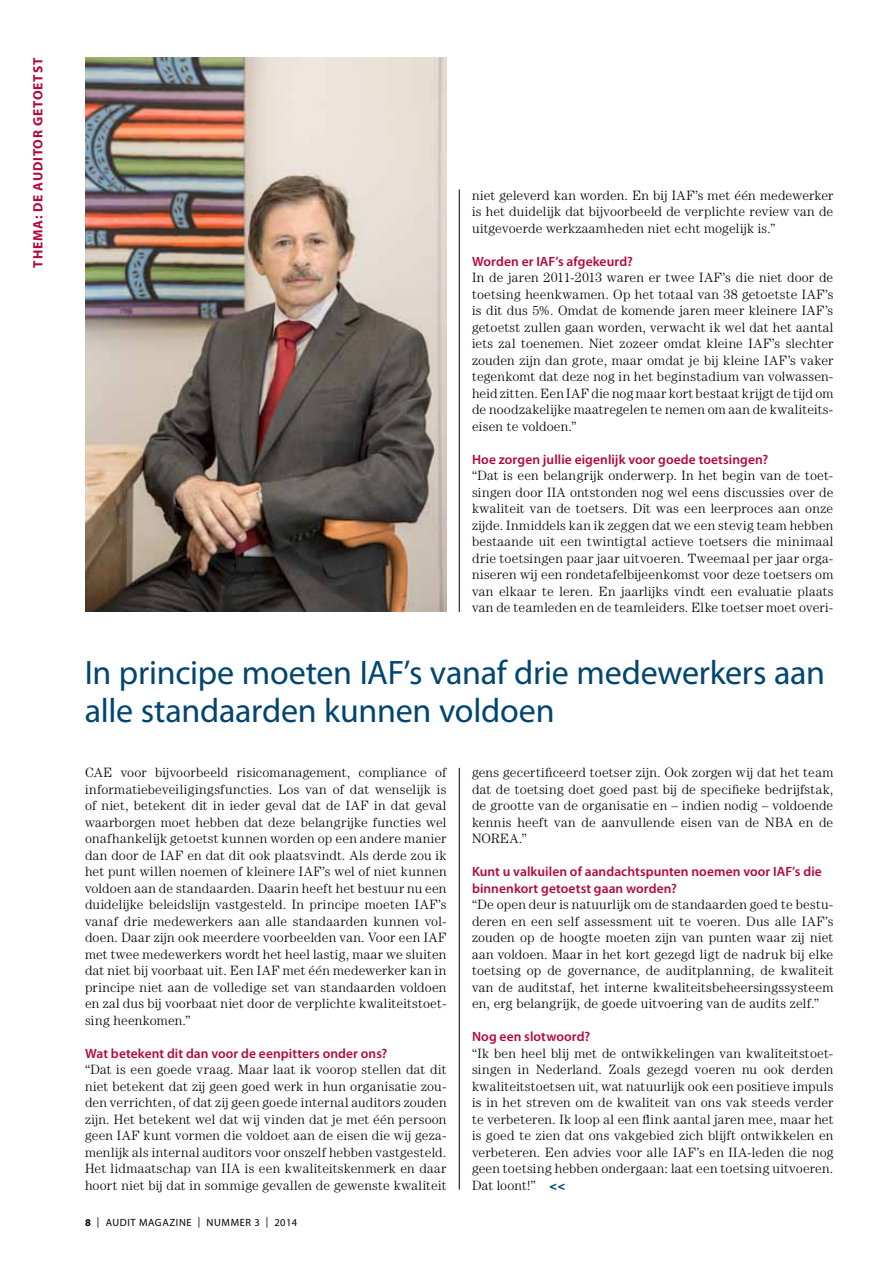
<style>
.page{position:relative;width:893px;height:1263px;background:#fff}
.page>*{position:absolute;margin:0;border:0;box-sizing:border-box;transform-origin:0 0}
.t1{font:34.05px/37.5px "Myriad Pro";letter-spacing:-.005em;color:#004571}
.t2{font:300 13.5px/16.5px "Century LT";letter-spacing:.01em;color:#000;text-align:justify}
.t3{font:600 13.5px/16.5px "Myriad Pro";letter-spacing:.005em;color:#b30838}
.t4{font:700 13.5px "Myriad Pro";letter-spacing:.06em;color:#b30838}
.t5{font:10.5px "Myriad Pro";letter-spacing:.055em;color:#000}
.s1{font-weight:700}
.s2{font-weight:900;color:#004571}
</style>
<div class="page">
<hr style="left:459px;top:189px;width:1px;height:423px;background:#000">
<hr style="left:459px;top:768px;width:1px;height:422px;background:#000">
<img style="left:85px;top:58px;width:361px;height:554px">
<p class="t4" style="left:29px;top:268px;width:211px;rotate:-90deg">THEMA: DE AUDITOR GETOETST</p>
<p class="t2" style="left:472px;top:186px;width:363px">niet geleverd kan worden. En bij IAF’s met één medewerker is het duidelijk dat bijvoorbeeld de verplichte review van de uitgevoerde werkzaamheden niet echt mogelijk is.”</p>
<p class="t3" style="left:472px;top:252px;width:162px">Worden er IAF’s afgekeurd?</p>
<p class="t2" style="left:472px;top:269px;width:363px">In de jaren 2011-2013 waren er twee IAF’s die niet door de toetsing heenkwamen. Op het totaal van 38 getoetste IAF’s is dit dus 5%. Omdat de komende jaren meer kleinere IAF’s getoetst zullen gaan worden, verwacht ik wel dat het aantal iets zal toenemen. Niet zozeer omdat kleine IAF’s slechter zouden zijn dan grote, maar omdat je bij kleine IAF’s vaker tegenkomt dat deze nog in het beginstadium van volwassen&shy;heid zitten. Een IAF die nog maar kort bestaat krijgt de tijd om de noodzakelijke maatregelen te nemen om aan de kwaliteits&shy;eisen te voldoen.”</p>
<p class="t3" style="left:472px;top:450px;width:298px">Hoe zorgen jullie eigenlijk voor goede toetsingen?</p>
<p class="t2" style="left:472px;top:467px;width:363px">“Dat is een belangrijk onderwerp. In het begin van de toet&shy;singen door IIA ontstonden nog wel eens discussies over de kwaliteit van de toetsers. Dit was een leerproces aan onze zijde. Inmiddels kan ik zeggen dat we een stevig team hebben bestaande uit een twintigtal actieve toetsers die minimaal drie toetsingen paar jaar uitvoeren. Tweemaal per jaar orga&shy;niseren wij een rondetafelbijeenkomst voor deze toetsers om van elkaar te leren. En jaarlijks vindt een evaluatie plaats van de teamleden en de teamleiders. Elke toetser moet overi-</p>
<h1 class="t1" style="left:85px;top:654px;width:742px">In principe moeten IAF’s vanaf drie medewerkers aan alle standaarden kunnen voldoen</h1>
<p class="t2" style="left:85px;top:764px;width:363px">CAE voor bijvoorbeeld risicomanagement, compliance of informatiebeveiligingsfuncties. Los van of dat wenselijk is of niet, betekent dit in ieder geval dat de IAF in dat geval waarborgen moet hebben dat deze belangrijke functies wel onafhankelijk getoetst kunnen worden op een andere manier dan door de IAF en dat dit ook plaatsvindt. Als derde zou ik het punt willen noemen of kleinere IAF’s wel of niet kunnen voldoen aan de standaarden. Daarin heeft het bestuur nu een duidelijke beleidslijn vastgesteld. In principe moeten IAF’s vanaf drie medewerkers aan alle standaarden kunnen vol&shy;doen. Daar zijn ook meerdere voorbeelden van. Voor een IAF met twee medewerkers wordt het heel lastig, maar we sluiten dat niet bij voorbaat uit. Een IAF met één medewerker kan in principe niet aan de volledige set van standaarden voldoen en zal dus bij voorbaat niet door de verplichte kwaliteitstoet&shy;sing heenkomen.”</p>
<p class="t3" style="left:85px;top:1044px;width:304px">Wat betekent dit dan voor de eenpitters onder ons?</p>
<p class="t2" style="left:85px;top:1061px;width:363px">“Dat is een goede vraag. Maar laat ik voorop stellen dat dit niet betekent dat zij geen goed werk in hun organisatie zou&shy;den verrichten, of dat zij geen goede internal auditors zouden zijn. Het betekent wel dat wij vinden dat je met één persoon geen IAF kunt vormen die voldoet aan de eisen die wij geza&shy;menlijk als internal auditors voor onszelf hebben vastgesteld.<br>Het lidmaatschap van IIA is een kwaliteitskenmerk en daar hoort niet bij dat in sommige gevallen de gewenste kwaliteit</p>
<p class="t5" style="left:85px;top:1216px;width:22px"><span class="s1">8</span> | AUDIT</p>
<p class="t5" style="left:139px;top:1216px;width:42px">MAGAZINE</p>
<p class="t5" style="left:198px;top:1216px;width:101px">| Nummer 3 | 2014</p>
<p class="t2" style="left:472px;top:764px;width:363px">gens gecertificeerd toetser zijn. Ook zorgen wij dat het team dat de toetsing doet goed past bij de specifieke bedrijfstak, de grootte van de organisatie en – indien nodig – voldoende kennis heeft van de aanvullende eisen van de NBA en de NOREA.”</p>
<p class="t3" style="left:472px;top:863px;width:351px">Kunt u valkuilen of aandachtspunten noemen voor IAF’s die binnenkort getoetst gaan worden?</p>
<p class="t2" style="left:472px;top:896px;width:363px">“De open deur is natuurlijk om de standaarden goed te bestu&shy;deren en een self assessment uit te voeren. Dus alle IAF’s zouden op de hoogte moeten zijn van punten waar zij niet aan voldoen. Maar in het kort gezegd ligt de nadruk bij elke toetsing op de governance, de auditplanning, de kwaliteit van de auditstaf, het interne kwaliteitsbeheersingssysteem en, erg belangrijk, de goede uitvoering van de audits zelf.”</p>
<p class="t3" style="left:472px;top:1028px;width:120px">Nog een slotwoord?</p>
<p class="t2" style="left:472px;top:1044px;width:363px">“Ik ben heel blij met de ontwikkelingen van kwaliteitstoet&shy;singen in Nederland. Zoals gezegd voeren nu ook derden kwaliteitstoetsen uit, wat natuurlijk ook een positieve impuls is in het streven om de kwaliteit van ons vak steeds verder te verbeteren. Ik loop al een flink aantal jaren mee, maar het is goed te zien dat ons vakgebied zich blijft ontwikkelen en verbeteren. Een advies voor alle IAF’s en IIA-leden die nog geen toetsing hebben ondergaan: laat een toetsing uitvoeren.<br>Dat loont!” <span class="s2">&lt;&lt;</span></p>
</div>
